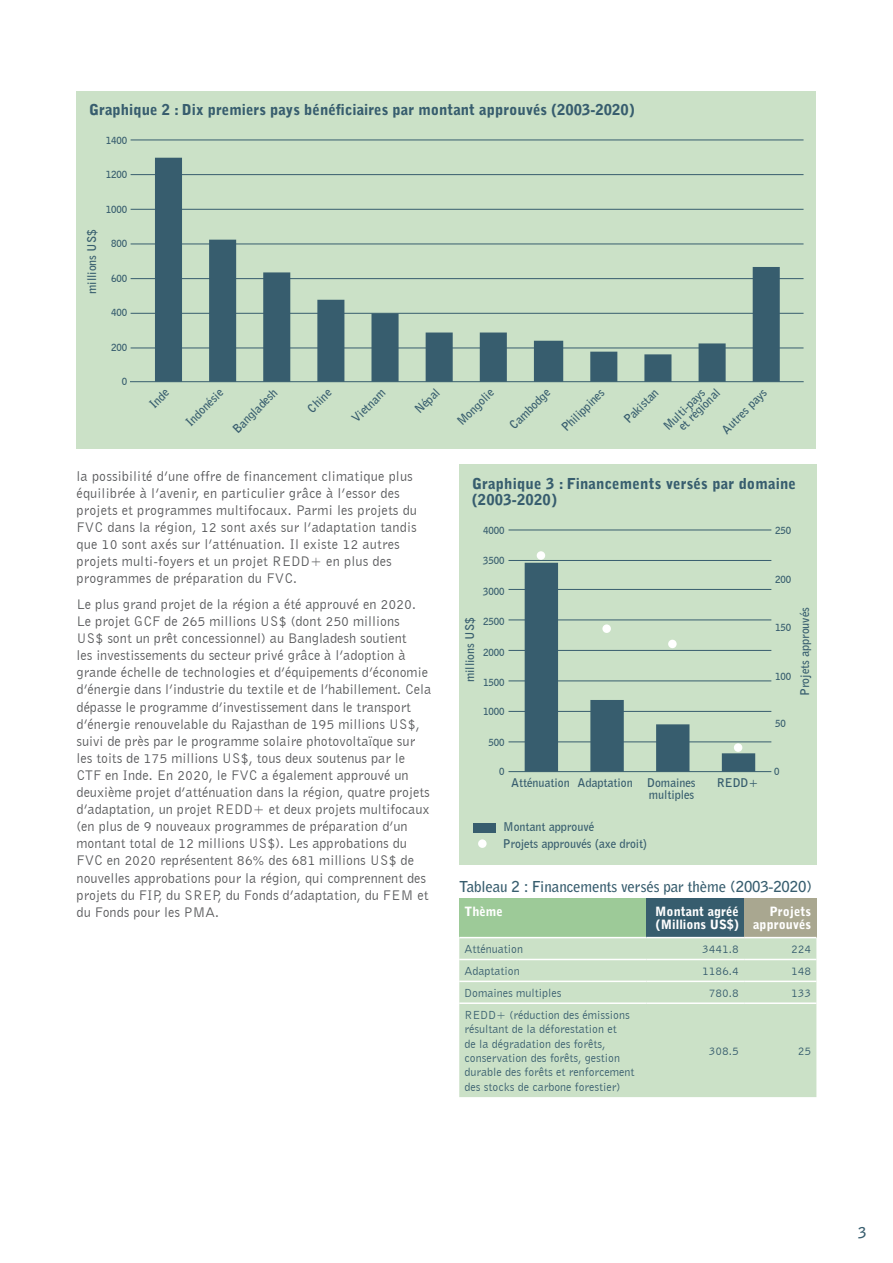
<style>
.page{position:relative;width:893px;height:1263px;background:#fff}
.page>*{position:absolute;margin:0;border:0;box-sizing:border-box;transform-origin:0 0}
.FIGURE_TITLE{font:900 15px/16.5px "Bell Gothic Std";color:#375d6e}
.TABLE_TITLE{font:700 15px "Bell Gothic Std";letter-spacing:-.01em;color:#375d6e}
.BODY{font:14.25px/17.1px "Bell Gothic BT";color:#57585a}
.TABLE_HEADINGS{font:900 12.75px/12.8px "Bell Gothic Std";color:#fff}
.TABLE_BODY{font:12px/14.4px "Bell Gothic BT";color:#375d6e}
.t1{font:700 12px/12px "Bell Gothic BT";color:#375d6e}
.t2{font:700 9.75px "Bell Gothic BT";color:#375d6e}
</style>
<div class="page">
<div style="left:459px;top:898px;width:187px;height:39px;background:#9dca98"></div>
<div style="left:646px;top:898px;width:98px;height:39px;background:#375d6e"></div>
<div style="left:744px;top:898px;width:72px;height:39px;background:#a9a790"></div>
<div style="left:459px;top:938px;width:357px;height:159px;background:#cbe1c7"></div>
<hr style="left:459px;top:959px;width:187px;height:1px;background:#fff">
<hr style="left:646px;top:959px;width:98px;height:1px;background:#fff">
<hr style="left:744px;top:959px;width:72px;height:1px;background:#fff">
<hr style="left:459px;top:980px;width:187px;height:2px;background:#fff">
<hr style="left:646px;top:980px;width:98px;height:2px;background:#fff">
<hr style="left:744px;top:980px;width:72px;height:2px;background:#fff">
<hr style="left:459px;top:1002px;width:187px;height:2px;background:#fff">
<hr style="left:646px;top:1002px;width:98px;height:2px;background:#fff">
<hr style="left:744px;top:1002px;width:72px;height:2px;background:#fff">
<div style="left:459px;top:465px;width:357px;height:400px;background:#cbe1c7"></div>
<div style="left:473px;top:823px;width:22px;height:9px;background:#375d6e"></div>
<hr style="left:508px;top:771px;width:263px;height:1px;background:#375d6e">
<div style="left:478px;top:839px;width:9px;height:9px;background:#fff;border-radius:50%"></div>
<hr style="left:508px;top:742px;width:263px;height:1px;background:#375d6e">
<hr style="left:508px;top:711px;width:263px;height:1px;background:#375d6e">
<hr style="left:508px;top:681px;width:263px;height:1px;background:#375d6e">
<hr style="left:508px;top:650px;width:263px;height:1px;background:#375d6e">
<hr style="left:508px;top:620px;width:263px;height:1px;background:#375d6e">
<hr style="left:508px;top:589px;width:263px;height:1px;background:#375d6e">
<hr style="left:508px;top:560px;width:263px;height:1px;background:#375d6e">
<hr style="left:508px;top:530px;width:263px;height:1px;background:#375d6e">
<svg style="left:525px;top:563px;width:230px;height:209px"></svg>
<div style="left:537px;top:551px;width:8px;height:9px;background:#fff;border-radius:50%"></div>
<div style="left:602px;top:624px;width:9px;height:9px;background:#fff;border-radius:50%"></div>
<div style="left:668px;top:640px;width:9px;height:8px;background:#fff;border-radius:50%"></div>
<div style="left:734px;top:743px;width:8px;height:9px;background:#fff;border-radius:50%"></div>
<div style="left:77px;top:91px;width:739px;height:358px;background:#cbe1c7"></div>
<hr style="left:130px;top:381px;width:674px;height:1px;background:#375d6e">
<hr style="left:131px;top:348px;width:672px;height:1px;background:#375d6e">
<hr style="left:131px;top:313px;width:672px;height:1px;background:#375d6e">
<hr style="left:131px;top:278px;width:672px;height:1px;background:#375d6e">
<hr style="left:131px;top:244px;width:672px;height:1px;background:#375d6e">
<hr style="left:131px;top:209px;width:672px;height:1px;background:#375d6e">
<hr style="left:131px;top:174px;width:672px;height:1px;background:#375d6e">
<hr style="left:131px;top:140px;width:672px;height:1px;background:#375d6e">
<svg style="left:155px;top:158px;width:625px;height:224px"></svg>
<p class="FIGURE_TITLE" style="left:89px;top:102px;width:547px">Graphique 2 : Dix premiers pays bénéficiaires par montant approuvés (2003-2020)</p>
<p class="t2" style="left:106px;top:134px;width:23px">1400</p>
<p class="t2" style="left:106px;top:168px;width:23px">1200</p>
<p class="t1" style="left:85px;top:294px;width:67px;rotate:-90deg">millions US$</p>
<p class="t2" style="left:106px;top:203px;width:23px">1000</p>
<p class="t2" style="left:111px;top:237px;width:18px">800</p>
<p class="t2" style="left:111px;top:272px;width:18px">600</p>
<p class="t2" style="left:111px;top:306px;width:18px">400</p>
<p class="t2" style="left:111px;top:341px;width:18px">200</p>
<p class="t2" style="left:122px;top:375px;width:7px">0</p>
<p class="t1" style="left:230px;top:427px;width:59px;rotate:-45deg">Bangladesh</p>
<p class="t1" style="left:412px;top:407px;width:31px;rotate:-45deg">Népal</p>
<p class="t1" style="left:454px;top:419px;width:48px;rotate:-45deg">Mongolie</p>
<p class="t1" style="left:507px;top:423px;width:53px;rotate:-45deg">Cambodge</p>
<p class="t1" style="left:559px;top:425px;width:56px;rotate:-45deg">Philippines</p>
<p class="t1" style="left:621px;top:417px;width:45px;rotate:-45deg">Pakistan</p>
<p class="t1" style="left:669px;top:417px;width:55px;line-height:10.6px;text-indent:-11px;rotate:-45deg">Multi-pays et régional</p>
<p class="t1" style="left:719px;top:427px;width:59px;rotate:-45deg">Autres pays</p>
<p class="t1" style="left:147px;top:402px;width:23px;rotate:-45deg">Inde</p>
<p class="t1" style="left:183px;top:419px;width:49px;rotate:-45deg">Indonésie</p>
<p class="t1" style="left:305px;top:406px;width:29px;rotate:-45deg">Chine</p>
<p class="t1" style="left:349px;top:416px;width:44px;rotate:-45deg">Vietnam</p>
<p class="BODY" style="left:77px;top:467px;width:342px">la possibilité d’une offre de financement climatique plus équilibrée à l’avenir, en particulier grâce à l’essor des projets et programmes multifocaux. Parmi les projets du FVC dans la région, 12 sont axés sur l’adaptation tandis que 10 sont axés sur l’atténuation. Il existe 12 autres projets multi-foyers et un projet REDD+ en plus des programmes de préparation du FVC.</p>
<p class="BODY" style="left:77px;top:595px;width:356px">Le plus grand projet de la région a été approuvé en 2020.<br>Le projet GCF de 265 millions US$ (dont 250 millions<br>US$ sont un prêt concessionnel) au Bangladesh soutient<br>les investissements du secteur privé grâce à l’adoption à grande échelle de technologies et d’équipements d’économie d’énergie dans l’industrie du textile et de l’habillement. Cela dépasse le programme d’investissement dans le transport d’énergie renouvelable du Rajasthan de 195 millions US$, suivi de près par le programme solaire photovoltaïque sur les toits de 175 millions US$, tous deux soutenus par le CTF en Inde. En 2020, le FVC a également approuvé un deuxième projet d’atténuation dans la région, quatre projets d’adaptation, un projet REDD+ et deux projets multifocaux (en plus de 9 nouveaux programmes de préparation d’un montant total de 12 millions US$). Les approbations du FVC en 2020 représentent 86% des 681 millions US$ de nouvelles approbations pour la région, qui comprennent des projets du FIP, du SREP, du Fonds d’adaptation, du FEM et du Fonds pour les PMA.</p>
<p class="FIGURE_TITLE" style="left:472px;top:475px;width:326px">Graphique 3 : Financements versés par domaine (2003-2020)</p>
<p class="t2" style="left:483px;top:524px;width:23px">4000</p>
<p class="t2" style="left:483px;top:554px;width:23px">3500</p>
<p class="t2" style="left:483px;top:585px;width:23px">3000</p>
<p class="t2" style="left:775px;top:524px;width:18px">250</p>
<p class="t2" style="left:775px;top:573px;width:18px">200</p>
<p class="t1" style="left:463px;top:682px;width:67px;rotate:-90deg">millions US$</p>
<p class="t1" style="left:799px;top:696px;width:90px;rotate:-90deg">Projets approuvés</p>
<p class="t2" style="left:483px;top:615px;width:23px">2500</p>
<p class="t2" style="left:775px;top:621px;width:18px">150</p>
<p class="t2" style="left:483px;top:646px;width:23px">2000</p>
<p class="t2" style="left:775px;top:670px;width:18px">100</p>
<p class="t2" style="left:483px;top:676px;width:23px">1500</p>
<p class="t2" style="left:483px;top:705px;width:23px">1000</p>
<p class="t2" style="left:488px;top:736px;width:18px">500</p>
<p class="t2" style="left:775px;top:717px;width:12px">50</p>
<p class="t2" style="left:499px;top:765px;width:7px">0</p>
<p class="t2" style="left:774px;top:765px;width:7px">0</p>
<p class="t1" style="left:511px;top:777px;width:186px;text-align:right">Atténuation Adaptation Domaines multiples</p>
<p class="t1" style="left:717px;top:777px;width:43px">REDD+</p>
<p class="t1" style="left:503px;top:818px;width:146px;line-height:16.6px">Montant approuvé<br>Projets approuvés (axe droit)</p>
<p class="TABLE_TITLE" style="left:459px;top:878px;width:354px">Tableau 2 : Financements versés par thème (2003-2020)</p>
<p class="TABLE_HEADINGS" style="left:465px;top:905px;width:40px">Thème</p>
<p class="TABLE_HEADINGS" style="left:655px;top:905px;width:85px">Montant agréé (Millions US$)</p>
<p class="TABLE_HEADINGS" style="left:753px;top:905px;width:59px;text-align:right">Projets approuvés</p>
<p class="TABLE_BODY" style="left:465px;top:941px;width:60px">Atténuation</p>
<p class="TABLE_BODY" style="left:702px;top:941px;width:38px">3441.8</p>
<p class="TABLE_BODY" style="left:791px;top:941px;width:22px">224</p>
<p class="TABLE_BODY" style="left:465px;top:963px;width:57px">Adaptation</p>
<p class="TABLE_BODY" style="left:702px;top:963px;width:38px">1186.4</p>
<p class="TABLE_BODY" style="left:791px;top:963px;width:22px">148</p>
<p class="TABLE_BODY" style="left:465px;top:985px;width:98px">Domaines multiples</p>
<p class="TABLE_BODY" style="left:709px;top:985px;width:32px">780.8</p>
<p class="TABLE_BODY" style="left:791px;top:985px;width:22px">133</p>
<p class="TABLE_BODY" style="left:465px;top:1007px;width:171px">REDD+ (réduction des émissions résultant de la déforestation et<br>de la dégradation des forêts, conservation des forêts, gestion durable des forêts et renforcement des stocks de carbone forestier)</p>
<p class="TABLE_BODY" style="left:709px;top:1043px;width:32px">308.5</p>
<p class="TABLE_BODY" style="left:798px;top:1043px;width:15px">25</p>
<p class="TABLE_TITLE" style="left:858px;top:1223px;width:10px">3</p>
</div>
